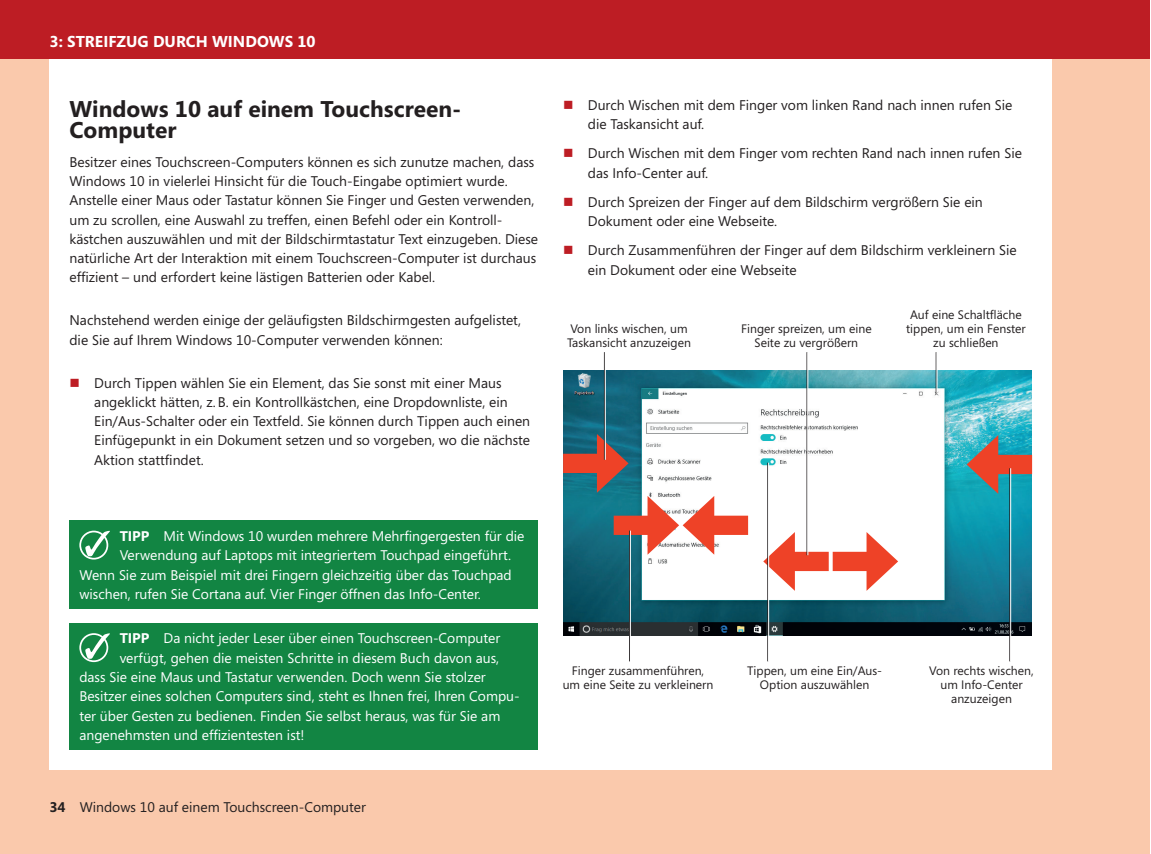
<style>
.page{position:relative;width:1151px;height:854px;background:#fff}
.page>*{position:absolute;margin:0;border:0;box-sizing:border-box;transform-origin:0 0}
.t1{font:700 22.75px/21px "Segoe";color:#231f20}
.t2{font:700 15.75px "Segoe";color:#fff}
.t3{font:14px/19.2px "Segoe";color:#231f20}
.t4{font:14px "Segoe";color:#fff}
.t5{font:12.25px/14px "Segoe";color:#231f20;text-align:center}
.s1{font-weight:700}
</style>
<div class="page">
<div style="left:0;top:1px;width:1150px;height:59px;background:#bd1d24"></div>
<div style="left:0;top:60px;width:1150px;height:793px;background:#fac9ac"></div>
<div style="left:50px;top:60px;width:1002px;height:709px;background:#fff"></div>
<img style="left:563px;top:370px;width:469px;height:265px">
<div style="left:69px;top:520px;width:469px;height:88px;background:#128543"></div>
<div style="left:79px;top:530px;width:29px;height:29px;border:2px solid #fff;border-radius:50%"></div>
<svg style="left:85px;top:530px;width:25px;height:26px"></svg>
<div style="left:69px;top:622px;width:469px;height:127px;background:#128543"></div>
<div style="left:79px;top:633px;width:29px;height:29px;border:2px solid #fff;border-radius:50%"></div>
<svg style="left:85px;top:633px;width:25px;height:25px"></svg>
<div style="left:563px;top:453px;width:46px;height:20px;background:#ee4227"></div>
<svg style="left:597px;top:434px;width:31px;height:58px;background:#825855"></svg>
<div style="left:614px;top:515px;width:46px;height:19px;background:#ee4227"></div>
<div style="left:833px;top:551px;width:46px;height:20px;background:#ee4227"></div>
<svg style="left:866px;top:532px;width:32px;height:58px"></svg>
<div style="left:702px;top:515px;width:46px;height:19px;background:#ee4227"></div>
<svg style="left:647px;top:495px;width:67px;height:59px"></svg>
<div style="left:986px;top:454px;width:46px;height:20px;background:#ee4227"></div>
<svg style="left:967px;top:435px;width:31px;height:58px;background:#8b7873"></svg>
<div style="left:783px;top:551px;width:46px;height:20px;background:#ee4227"></div>
<svg style="left:763px;top:532px;width:32px;height:58px"></svg>
<hr style="left:604px;top:352px;width:1px;height:107px;background:#231f20">
<hr style="left:605px;top:352px;width:1px;height:107px;background:#fff">
<hr style="left:629px;top:530px;width:1px;height:131px;background:#231f20">
<hr style="left:630px;top:530px;width:1px;height:131px;background:#fff">
<hr style="left:806px;top:352px;width:1px;height:203px;background:#231f20">
<hr style="left:807px;top:352px;width:1px;height:203px;background:#fff">
<hr style="left:936px;top:352px;width:1px;height:42px;background:#fff">
<hr style="left:767px;top:462px;width:1px;height:199px;background:#231f20">
<hr style="left:768px;top:462px;width:1px;height:199px;background:#fff">
<hr style="left:1009px;top:468px;width:1px;height:193px;background:#231f20">
<hr style="left:1010px;top:468px;width:1px;height:193px;background:#fff">
<p class="t2" style="left:50px;top:32px;width:268px">3: STREIFZUG DURCH WINDOWS 10</p>
<h1 class="t1" style="left:69px;top:98px;width:393px">Windows 10 auf einem Touchscreen-<br>Computer</h1>
<p class="t3" style="left:69px;top:152px;width:470px">Besitzer eines Touchscreen-Computers können es sich zunutze machen, dass Windows 10 in vielerlei Hinsicht für die Touch-Eingabe optimiert wurde.<br>Anstelle einer Maus oder Tastatur können Sie Finger und Gesten verwenden, um zu scrollen, eine Auswahl zu treffen, einen Befehl oder ein Kontroll&shy;kästchen auszuwählen und mit der Bildschirmtastatur Text einzugeben. Diese natürliche Art der Interaktion mit einem Touchscreen-Computer ist durchaus effizient – und erfordert keine lästigen Batterien oder Kabel.</p>
<p class="t3" style="left:69px;top:311px;width:453px">Nachstehend werden einige der geläufigsten Bildschirmgesten aufgelistet, die Sie auf Ihrem Windows 10-Computer verwenden können:</p>
<p class="t3" style="left:94px;top:373px;width:437px">Durch Tippen wählen Sie ein Element, das Sie sonst mit einer Maus angeklickt hätten, z.B. ein Kontrollkästchen, eine Dropdownliste, ein Ein/Aus-Schalter oder ein Textfeld. Sie können durch Tippen auch einen Einfügepunkt in ein Dokument setzen und so vorgeben, wo die nächste Aktion stattfindet.</p>
<p class="t3" style="left:588px;top:95px;width:426px">Durch Wischen mit dem Finger vom linken Rand nach innen rufen Sie die Taskansicht auf.</p>
<p class="t3" style="left:588px;top:144px;width:435px">Durch Wischen mit dem Finger vom rechten Rand nach innen rufen Sie das Info-Center auf.</p>
<p class="t3" style="left:588px;top:192px;width:396px">Durch Spreizen der Finger auf dem Bildschirm vergrößern Sie ein<br>Dokument oder eine Webseite.</p>
<p class="t3" style="left:588px;top:241px;width:430px">Durch Zusammenführen der Finger auf dem Bildschirm verkleinern Sie ein Dokument oder eine Webseite</p>
<p class="t5" style="left:567px;top:321px;width:125px;text-align:left">Von links wischen, um<br>Taskansicht anzuzeigen</p>
<p class="t5" style="left:741px;top:321px;width:132px">Finger spreizen, um eine<br>Seite zu vergrößern</p>
<p class="t5" style="left:906px;top:308px;width:121px">Auf eine Schaltfläche tippen, um ein Fenster zu schließen</p>
<p class="t4" style="left:120px;top:527px;width:406px"><span class="s1">TIPP</span> Mit Windows 10 wurden mehrere Mehrfingergesten für die</p>
<p class="t4" style="left:120px;top:547px;width:393px">Verwendung auf Laptops mit integriertem Touchpad eingeführt.</p>
<p class="t4" style="left:79px;top:566px;width:434px">Wenn Sie zum Beispiel mit drei Fingern gleichzeitig über das Touchpad</p>
<p class="t4" style="left:79px;top:585px;width:403px">wischen, rufen Sie Cortana auf. Vier Finger öffnen das Info-Center.</p>
<p class="t4" style="left:120px;top:630px;width:382px"><span class="s1">TIPP</span> Da nicht jeder Leser über einen Touchscreen-Computer</p>
<p class="t4" style="left:120px;top:649px;width:381px">verfügt, gehen die meisten Schritte in diesem Buch davon aus,</p>
<p class="t4" style="left:79px;top:668px;width:408px">dass Sie eine Maus und Tastatur verwenden. Doch wenn Sie stolzer</p>
<p class="t4" style="left:79px;top:688px;width:442px">Besitzer eines solchen Computers sind, steht es Ihnen frei, Ihren Compu-</p>
<p class="t4" style="left:79px;top:707px;width:422px">ter über Gesten zu bedienen. Finden Sie selbst heraus, was für Sie am</p>
<p class="t4" style="left:79px;top:726px;width:227px">angenehmsten und effizientesten ist!</p>
<p class="t3" style="left:50px;top:797px;width:318px"><span class="s1">34</span> Windows 10 auf einem Touchscreen-Computer</p>
<p class="t5" style="left:563px;top:664px;width:152px">Finger zusammenführen, um eine Seite zu verkleinern</p>
<p class="t5" style="left:747px;top:664px;width:137px">Tippen, um eine Ein/Aus-<br>Option auszuwählen</p>
<p class="t5" style="left:929px;top:664px;width:106px">Von rechts wischen, um Info-Center anzuzeigen</p>
</div>
